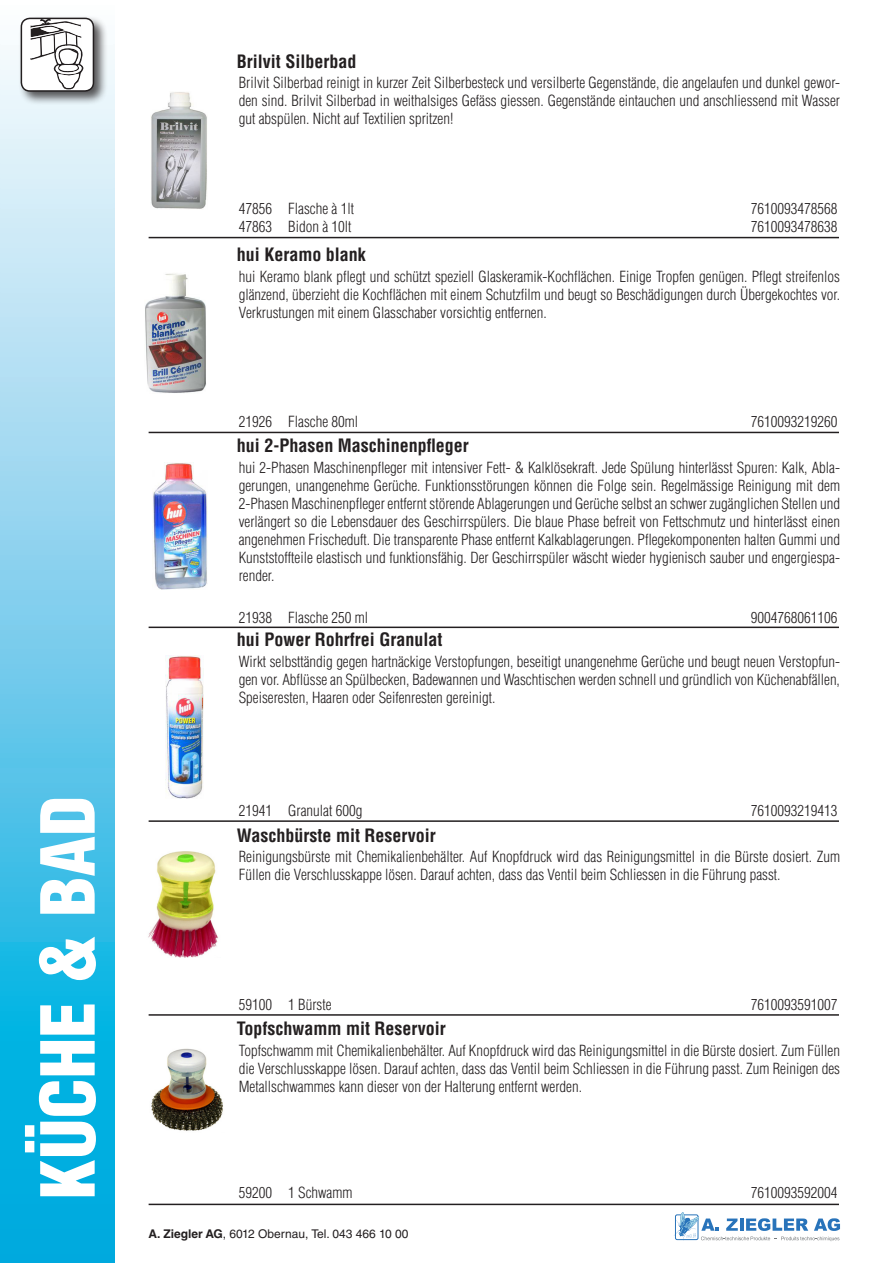
<style>
.page{position:relative;width:893px;height:1263px;background:#fff}
.page>*{position:absolute;margin:0;border:0;box-sizing:border-box;transform-origin:0 0}
.t1{font:900 condensed 72.6px "Helvetica LT Std";color:#fff}
.t2{font:700 condensed 18px "Helvetica LT Std";color:#231f20}
.t3{font:300 condensed 15px/18px "Helvetica LT Std";color:#231f20;text-align:justify}
.t4{font:12px "Helvetica LT Std";color:#231f20}
.s1{font-weight:700}
</style>
<div class="page">
<img style="left:153px;top:462px;width:54px;height:127px">
<img style="left:165px;top:656px;width:39px;height:142px">
<img style="left:151px;top:1048px;width:72px;height:83px">
<img style="left:145px;top:273px;width:61px;height:120px">
<img style="left:148px;top:851px;width:70px;height:107px">
<img style="left:151px;top:92px;width:56px;height:117px">
<svg style="left:3px;top:50px;width:109px;height:1210px;background:#6acbeb"></svg>
<div style="left:0;top:0;width:115px;height:1263px;border:2px solid #fff"></div>
<div style="left:18px;top:15px;width:91px;height:91px;background:#231f20;opacity:.75"></div>
<div style="left:21px;top:18px;width:72px;height:73px;background:#fff;border-radius:9px"></div>
<svg style="left:30px;top:21px;width:54px;height:68px"></svg>
<div style="left:21px;top:18px;width:73px;height:74px;border:2px solid #231f20;border-radius:9px"></div>
<svg style="left:674px;top:1212px;width:166px;height:29px"></svg>
<hr style="left:149px;top:1203px;width:690px;height:2px;background:#231f20">
<hr style="left:149px;top:237px;width:690px;height:1px;background:#231f20">
<hr style="left:149px;top:432px;width:690px;height:1px;background:#231f20">
<hr style="left:149px;top:820px;width:690px;height:2px;background:#231f20">
<hr style="left:149px;top:627px;width:690px;height:1px;background:#231f20">
<hr style="left:149px;top:1014px;width:690px;height:2px;background:#231f20">
<p class="t1" style="left:22px;top:1199px;width:405px;rotate:-90deg">KÜCHE &amp; BAD</p>
<p class="t2" style="left:237px;top:50px;width:121px">Brilvit Silberbad</p>
<p class="t3" style="left:239px;top:74px;width:603px">Brilvit Silberbad reinigt in kurzer Zeit Silberbesteck und versilberte Gegenstände, die angelaufen und dunkel gewor&shy;den sind. Brilvit Silberbad in weithalsiges Gefäss giessen. Gegenstände eintauchen und anschliessend mit Wasser gut abspülen. Nicht auf Textilien spritzen!</p>
<p class="t3" style="left:239px;top:200px;width:117px">47856 Flasche à 1lt</p>
<p class="t3" style="left:751px;top:200px;width:88px">7610093478568</p>
<p class="t3" style="left:239px;top:218px;width:114px">47863 Bidon à 10lt</p>
<p class="t3" style="left:751px;top:218px;width:88px">7610093478638</p>
<p class="t2" style="left:237px;top:243px;width:131px">hui Keramo blank</p>
<p class="t3" style="left:239px;top:268px;width:603px">hui Keramo blank pflegt und schützt speziell Glaskeramik-Kochflächen. Einige Tropfen genügen. Pflegt streifenlos glänzend, überzieht die Kochflächen mit einem Schutzfilm und beugt so Beschädigungen durch Übergekochtes vor.<br>Verkrustungen mit einem Glasschaber vorsichtig entfernen.</p>
<p class="t3" style="left:239px;top:412px;width:121px">21926 Flasche 80ml</p>
<p class="t3" style="left:751px;top:412px;width:88px">7610093219260</p>
<p class="t2" style="left:237px;top:434px;width:233px">hui 2-Phasen Maschinenpfleger</p>
<p class="t3" style="left:239px;top:458px;width:603px">hui 2-Phasen Maschinenpfleger mit intensiver Fett- &amp; Kalklösekraft. Jede Spülung hinterlässt Spuren: Kalk, Abla&shy;gerungen, unangenehme Gerüche. Funktionsstörungen können die Folge sein. Regelmässige Reinigung mit dem 2-Phasen Maschinenpfleger entfernt störende Ablagerungen und Gerüche selbst an schwer zugänglichen Stellen und verlängert so die Lebensdauer des Geschirrspülers. Die blaue Phase befreit von Fettschmutz und hinterlässt einen angenehmen Frischeduft. Die transparente Phase entfernt Kalkablagerungen. Pflegekomponenten halten Gummi und Kunststoffteile elastisch und funktionsfähig. Der Geschirrspüler wäscht wieder hygienisch sauber und engergiespa&shy;render.</p>
<p class="t3" style="left:239px;top:608px;width:131px">21938 Flasche 250 ml</p>
<p class="t3" style="left:751px;top:608px;width:88px">9004768061106</p>
<p class="t2" style="left:237px;top:628px;width:207px">hui Power Rohrfrei Granulat</p>
<p class="t3" style="left:239px;top:652px;width:603px">Wirkt selbsttändig gegen hartnäckige Verstopfungen, beseitigt unangenehme Gerüche und beugt neuen Verstopfun&shy;gen vor. Abflüsse an Spülbecken, Badewannen und Waschtischen werden schnell und gründlich von Küchenabfällen, Speiseresten, Haaren oder Seifenresten gereinigt.</p>
<p class="t3" style="left:239px;top:801px;width:125px">21941 Granulat 600g</p>
<p class="t3" style="left:751px;top:801px;width:88px">7610093219413</p>
<p class="t2" style="left:237px;top:824px;width:200px">Waschbürste mit Reservoir</p>
<p class="t3" style="left:239px;top:848px;width:603px">Reinigungsbürste mit Chemikalienbehälter. Auf Knopfdruck wird das Reinigungsmittel in die Bürste dosiert. Zum<br>Füllen die Verschlusskappe lösen. Darauf achten, dass das Ventil beim Schliessen in die Führung passt.</p>
<p class="t3" style="left:239px;top:996px;width:94px">59100 1 Bürste</p>
<p class="t3" style="left:751px;top:996px;width:88px">7610093591007</p>
<p class="t2" style="left:237px;top:1017px;width:210px">Topfschwamm mit Reservoir</p>
<p class="t3" style="left:239px;top:1041px;width:603px">Topfschwamm mit Chemikalienbehälter. Auf Knopfdruck wird das Reinigungsmittel in die Bürste dosiert. Zum Füllen die Verschlusskappe lösen. Darauf achten, dass das Ventil beim Schliessen in die Führung passt. Zum Reinigen des Metallschwammes kann dieser von der Halterung entfernt werden.</p>
<p class="t3" style="left:239px;top:1183px;width:115px">59200 1 Schwamm</p>
<p class="t3" style="left:751px;top:1183px;width:88px">7610093592004</p>
<p class="t4" style="left:149px;top:1227px;width:261px"><span class="s1">A. Ziegler AG</span>, 6012 Obernau, Tel. 043 466 10 00</p>
</div>
